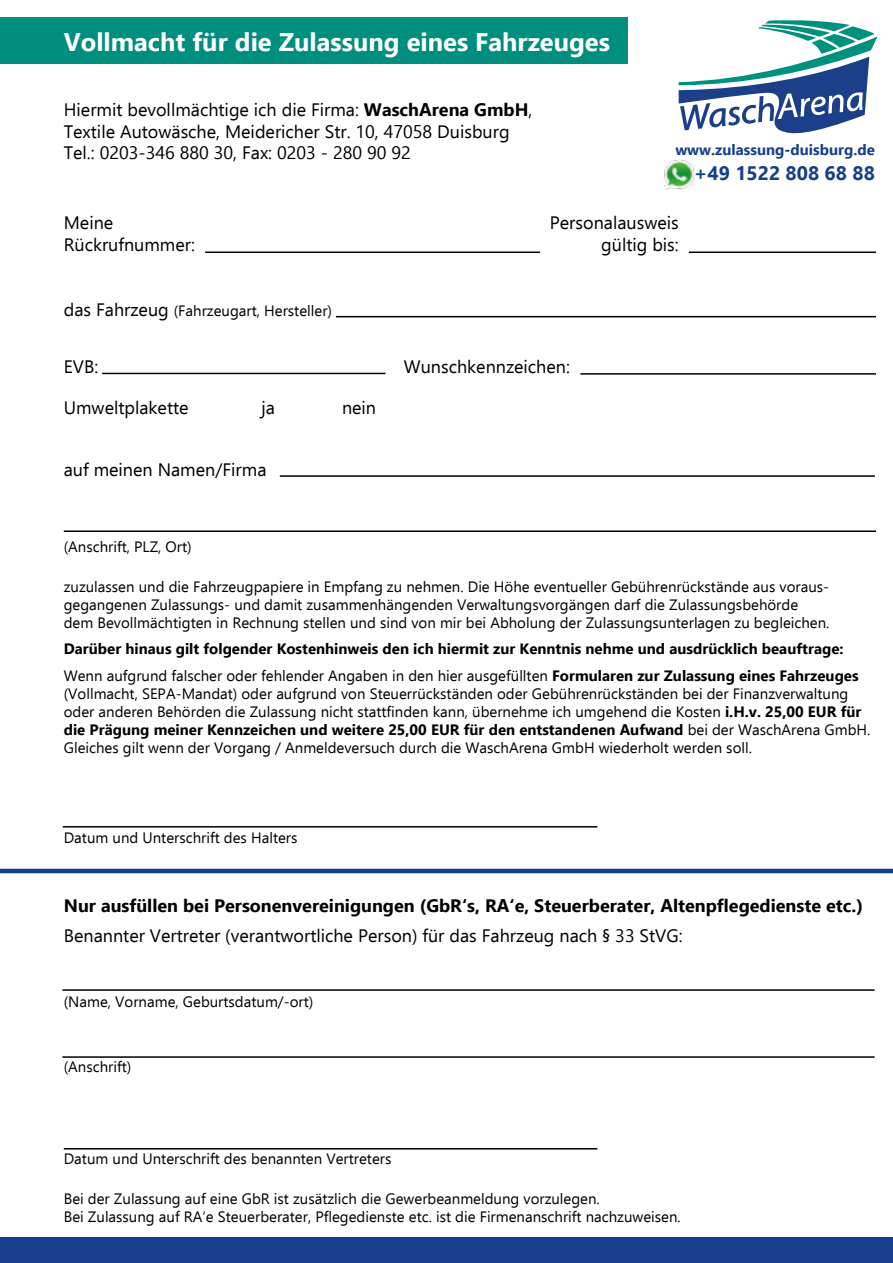
<style>
.page{position:relative;width:893px;height:1263px;background:#fff}
.page>*{position:absolute;margin:0;border:0;box-sizing:border-box;transform-origin:0 0}
.t1{font:700 25.5px "Ebrima";color:#fff}
.t2{font:700 19.5px "Ebrima";color:#153f8a}
.t3{font:18px/21.6px "Ebrima";color:#000}
.t4{font:700 18px "Ebrima";color:#000}
.t5{font:15px/18px "Ebrima";color:#000}
.t6{font:700 15px/26.5px "Ebrima";color:#000}
.t7{font:700 15px "Ebrima";color:#153f8a}
.s1{font-weight:700}
.s2{font-size:18px}
.s3{font-weight:400}
</style>
<div class="page">
<div style="left:0;top:17px;width:627px;height:47px;background:#008f7e"></div>
<svg style="left:679px;top:20px;width:198px;height:114px"></svg>
<div style="left:0;top:1237px;width:893px;height:26px;background:#153f8a"></div>
<img style="left:664px;top:159px;width:30px;height:31px">
<hr style="left:336px;top:316px;width:540px;height:1px;background:#000">
<hr style="left:280px;top:475px;width:595px;height:2px;background:#000">
<hr style="left:64px;top:530px;width:812px;height:2px;background:#000">
<hr style="left:63px;top:826px;width:534px;height:1px;background:#000">
<hr style="left:0;top:869px;width:893px;height:4px;background:#153f8a">
<hr style="left:62px;top:989px;width:813px;height:2px;background:#000">
<hr style="left:64px;top:1148px;width:533px;height:1px;background:#000">
<hr style="left:102px;top:373px;width:283px;height:1px;background:#000">
<hr style="left:580px;top:373px;width:296px;height:2px;background:#000">
<hr style="left:205px;top:251px;width:335px;height:2px;background:#000">
<hr style="left:689px;top:251px;width:187px;height:2px;background:#000">
<hr style="left:62px;top:1056px;width:813px;height:2px;background:#000">
<h1 class="t1" style="left:64px;top:22px;width:548px">Vollmacht für die Zulassung eines Fahrzeuges</h1>
<p class="t3" style="left:64px;top:98px;width:470px">Hiermit bevollmächtige ich die Firma: <span class="s1">WaschArena GmbH</span>,<br>Textile Autowäsche, Meidericher Str. 10, 47058 Duisburg<br>Tel.: 0203-346 880 30, Fax: 0203 - 280 90 92</p>
<p class="t7" style="left:675px;top:137px;width:201px">www.zulassung-duisburg.de</p>
<h2 class="t2" style="left:694px;top:158px;width:183px">+49 1522 808 68 88</h2>
<p class="t3" style="left:64px;top:211px;width:51px">Meine</p>
<p class="t3" style="left:550px;top:211px;width:131px">Personalausweis</p>
<p class="t3" style="left:64px;top:233px;width:133px">Rückrufnummer:</p>
<p class="t3" style="left:601px;top:233px;width:79px">gültig bis:</p>
<p class="t5" style="left:64px;top:301px;width:270px"><span class="s2">das Fahrzeug</span> (Fahrzeugart, Hersteller)</p>
<p class="t3" style="left:64px;top:355px;width:36px">EVB:</p>
<p class="t3" style="left:404px;top:355px;width:167px">Wunschkennzeichen:</p>
<p class="t3" style="left:64px;top:396px;width:126px">Umweltplakette</p>
<p class="t3" style="left:262px;top:396px;width:15px">ja</p>
<p class="t3" style="left:342px;top:396px;width:36px">nein</p>
<p class="t3" style="left:64px;top:458px;width:204px">auf meinen Namen/Firma</p>
<p class="t5" style="left:64px;top:537px;width:129px">(Anschrift, PLZ, Ort)</p>
<p class="t5" style="left:64px;top:577px;width:767px">zuzulassen und die Fahrzeugpapiere in Empfang zu nehmen. Die Höhe eventueller Gebührenrückstände aus voraus&shy;gegangenen Zulassungs- und damit zusammenhängenden Verwaltungsvorgängen darf die Zulassungsbehörde dem Bevollmächtigten in Rechnung stellen und sind von mir bei Abholung der Zulassungsunterlagen zu begleichen.</p>
<p class="t6" style="left:64px;top:635px;width:796px">Darüber hinaus gilt folgender Kostenhinweis den ich hiermit zur Kenntnis nehme und ausdrücklich beauftrage:<br><span class="s3">Wenn aufgrund falscher oder fehlender Angaben in den hier ausgefüllten</span> Formularen zur Zulassung eines Fahrzeuges</p>
<p class="t5" style="left:64px;top:684px;width:808px">(Vollmacht, SEPA-Mandat) oder aufgrund von Steuerrückständen oder Gebührenrückständen bei der Finanzverwaltung oder anderen Behörden die Zulassung nicht stattfinden kann, übernehme ich umgehend die Kosten <span class="s1">i.H.v. 25,00 EUR für die Prägung meiner Kennzeichen und weitere 25,00 EUR für den entstandenen Aufwand</span> bei der WaschArena GmbH.<br>Gleiches gilt wenn der Vorgang / Anmeldeversuch durch die WaschArena GmbH wiederholt werden soll.</p>
<p class="t5" style="left:64px;top:828px;width:235px">Datum und Unterschrift des Halters</p>
<p class="t4" style="left:64px;top:891px;width:801px">Nur ausfüllen bei Personenvereinigungen (GbR‘s, RA‘e, Steuerberater, Altenpflegedienste etc.)</p>
<p class="t3" style="left:64px;top:924px;width:620px">Benannter Vertreter (verantwortliche Person) für das Fahrzeug nach § 33 StVG:</p>
<p class="t5" style="left:64px;top:992px;width:251px">(Name, Vorname, Geburtsdatum/-ort)</p>
<p class="t5" style="left:64px;top:1057px;width:69px">(Anschrift)</p>
<p class="t5" style="left:64px;top:1149px;width:329px">Datum und Unterschrift des benannten Vertreters</p>
<p class="t5" style="left:64px;top:1189px;width:619px">Bei der Zulassung auf eine GbR ist zusätzlich die Gewerbeanmeldung vorzulegen.<br>Bei Zulassung auf RA‘e Steuerberater, Pflegedienste etc. ist die Firmenanschrift nachzuweisen.</p>
</div>
